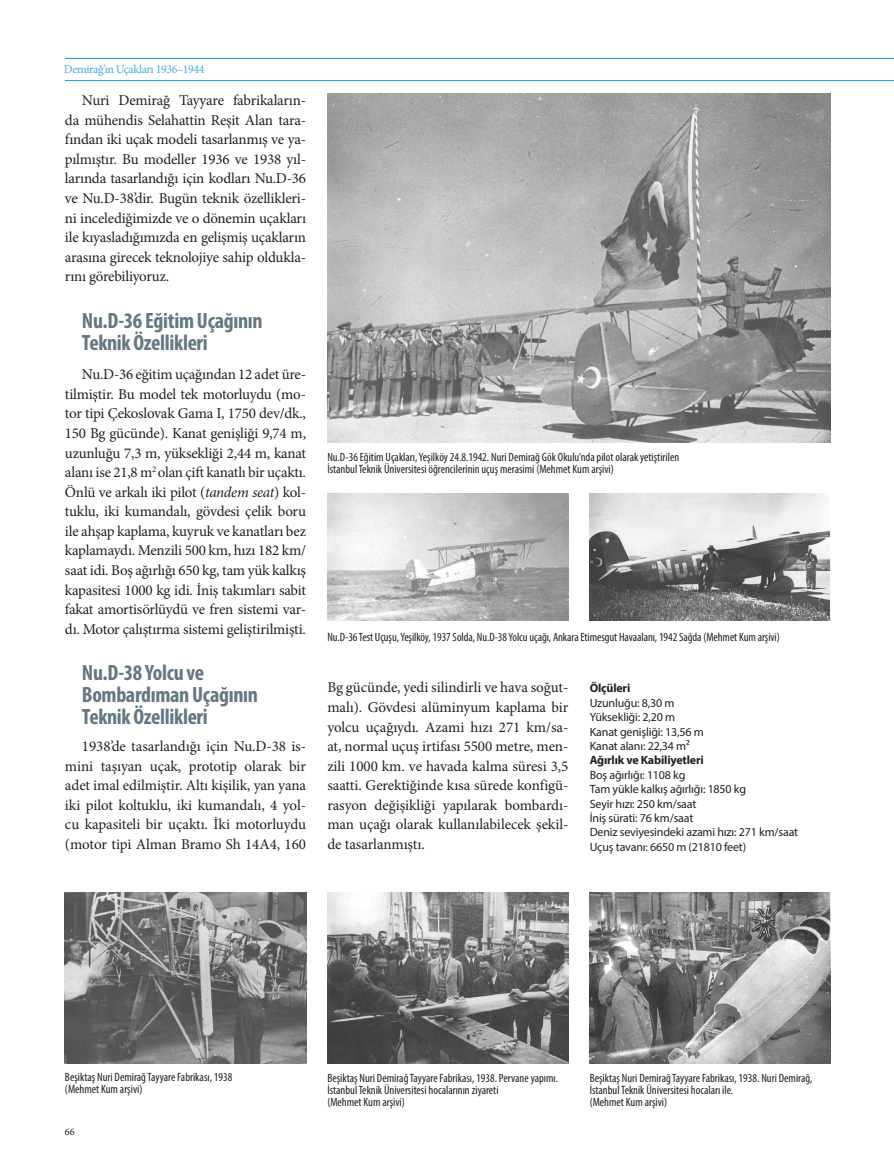
<style>
.page{position:relative;width:894px;height:1172px;background:#fff}
.page>*{position:absolute;margin:0;border:0;box-sizing:border-box;transform-origin:0 0}
.t1{font:700 condensed 22.2px/22.2px "Myriad Pro";letter-spacing:-.015em;color:#647882}
.t2{font:15px/19.5px "Minion Pro";letter-spacing:-.015em;color:#231f20;text-align:justify}
.t3{font:condensed 12px/12px "Myriad Pro";color:#231f20}
.t4{font:12px/14.4px "Myriad Pro";letter-spacing:-.015em;color:#231f20}
.t5{font:700 12px "Myriad Pro";letter-spacing:-.015em;color:#231f20}
.t6{font:12px "Minion Pro";letter-spacing:-.035em;color:#48ace0}
.t7{font:10.35px "Minion Pro";color:#231f20}
.s1{font-style:italic}
</style>
<div class="page">
<hr style="left:65px;top:80px;width:828px;height:1px;background:#1d99d6">
<hr style="left:65px;top:58px;width:828px;height:1px;background:#1d99d6">
<img style="left:327px;top:493px;width:241px;height:127px">
<img style="left:589px;top:892px;width:241px;height:170px">
<img style="left:327px;top:892px;width:241px;height:170px">
<img style="left:327px;top:93px;width:503px;height:349px">
<img style="left:65px;top:892px;width:241px;height:170px">
<img style="left:589px;top:493px;width:241px;height:127px">
<p class="t6" style="left:64px;top:61px;width:142px">Demirağ’ın Uçakları 1936–1944</p>
<p class="t2" style="left:65px;top:91px;width:242px;text-indent:17px">Nuri Demirağ Tayyare fabrikaların&shy;da mühendis Selahattin Reşit Alan tara&shy;fından iki uçak modeli tasarlanmış ve ya&shy;pılmıştır. Bu modeller 1936 ve 1938 yıl&shy;larında tasarlandığı için kodları Nu.D-36 ve Nu.D-38’dir. Bugün teknik özellikleri&shy;ni incelediğimizde ve o dönemin uçakları ile kıyasladığımızda en gelişmiş uçakların arasına girecek teknolojiye sahip oldukla&shy;rını görebiliyoruz.</p>
<h1 class="t1" style="left:82px;top:308px;width:182px">Nu.D-36 Eğitim Uçağının<br>Teknik Özellikleri</h1>
<p class="t2" style="left:65px;top:364px;width:242px;text-indent:17px">Nu.D-36 eğitim uçağından 12 adet üre&shy;tilmiştir. Bu model tek motorluydu (mo&shy;tor tipi Çekoslovak Gama I, 1750 dev/dk., 150 Bg gücünde). Kanat genişliği 9,74 m, uzunluğu 7,3 m, yüksekliği 2,44 m, kanat alanı ise 21,8 m<sup>2</sup> olan çift kanatlı bir uçaktı.<br>Önlü ve arkalı iki pilot (<span class="s1">tandem seat</span>) kol&shy;tuklu, iki kumandalı, gövdesi çelik boru ile ahşap kaplama, kuyruk ve kanatları bez kaplamaydı. Menzili 500 km, hızı 182 km/ saat idi. Boş ağırlığı 650 kg, tam yük kalkış kapasitesi 1000 kg idi. İniş takımları sabit fakat amortisörlüydü ve fren sistemi var&shy;dı. Motor çalıştırma sistemi geliştirilmişti.</p>
<h1 class="t1" style="left:82px;top:660px;width:177px">Nu.D-38 Yolcu ve<br>Bombardıman Uçağının<br>Teknik Özellikleri</h1>
<p class="t2" style="left:65px;top:736px;width:242px;text-indent:17px">1938’de tasarlandığı için Nu.D-38 is&shy;mini taşıyan uçak, prototip olarak bir adet imal edilmiştir. Altı kişilik, yan yana iki pilot koltuklu, iki kumandalı, 4 yol&shy;cu kapasiteli bir uçaktı. İki motorluydu (motor tipi Alman Bramo Sh 14A4, 160</p>
<p class="t3" style="left:327px;top:450px;width:353px">Nu.D-36 Eğitim Uçakları, Yeşilköy 24.8.1942. Nuri Demirağ Gök Okulu’nda pilot olarak yetiştirilen<br>İstanbul Teknik Üniversitesi öğrencilerinin uçuş merasimi (Mehmet Kum arşivi)</p>
<p class="t3" style="left:327px;top:630px;width:454px">Nu.D-36 Test Uçuşu, Yeşilköy, 1937 Solda, Nu.D-38 Yolcu uçağı, Ankara Etimesgut Havaalanı, 1942 Sağda (Mehmet Kum arşivi)</p>
<p class="t2" style="left:327px;top:677px;width:242px">Bg gücünde, yedi silindirli ve hava soğut&shy;malı). Gövdesi alüminyum kaplama bir yolcu uçağıydı. Azami hızı 271 km/sa&shy;at, normal uçuş irtifası 5500 metre, men&shy;zili 1000 km. ve havada kalma süresi 3,5 saatti. Gerektiğinde kısa sürede konfigü&shy;rasyon değişikliği yapılarak bombardı&shy;man uçağı olarak kullanılabilecek şekil&shy;de tasarlanmıştı.</p>
<p class="t5" style="left:589px;top:680px;width:42px">Ölçüleri</p>
<p class="t4" style="left:589px;top:695px;width:115px">Uzunluğu: 8,30 m<br>Yüksekliği: 2,20 m<br>Kanat genişliği: 13,56 m<br>Kanat alanı: 22,34 m²</p>
<p class="t5" style="left:589px;top:752px;width:115px">Ağırlık ve Kabiliyetleri</p>
<p class="t4" style="left:589px;top:767px;width:210px">Boş ağırlığı: 1108 kg<br>Tam yükle kalkış ağırlığı: 1850 kg<br>Seyir hızı: 250 km/saat<br>İniş sürati: 76 km/saat<br>Deniz seviyesindeki azami hızı: 271 km/saat<br>Uçuş tavanı: 6650 m (21810 feet)</p>
<p class="t3" style="left:65px;top:1070px;width:169px">Beşiktaş Nuri Demirağ Tayyare Fabrikası, 1938 (Mehmet Kum arşivi)</p>
<p class="t3" style="left:327px;top:1071px;width:232px">Beşiktaş Nuri Demirağ Tayyare Fabrikası, 1938. Pervane yapımı.<br>İstanbul Teknik Üniversitesi hocalarının ziyareti<br>(Mehmet Kum arşivi)</p>
<p class="t3" style="left:589px;top:1071px;width:224px">Beşiktaş Nuri Demirağ Tayyare Fabrikası, 1938. Nuri Demirağ,<br>İstanbul Teknik Üniversitesi hocaları ile.<br>(Mehmet Kum arşivi)</p>
<p class="t7" style="left:65px;top:1124px;width:11px">66</p>
</div>
